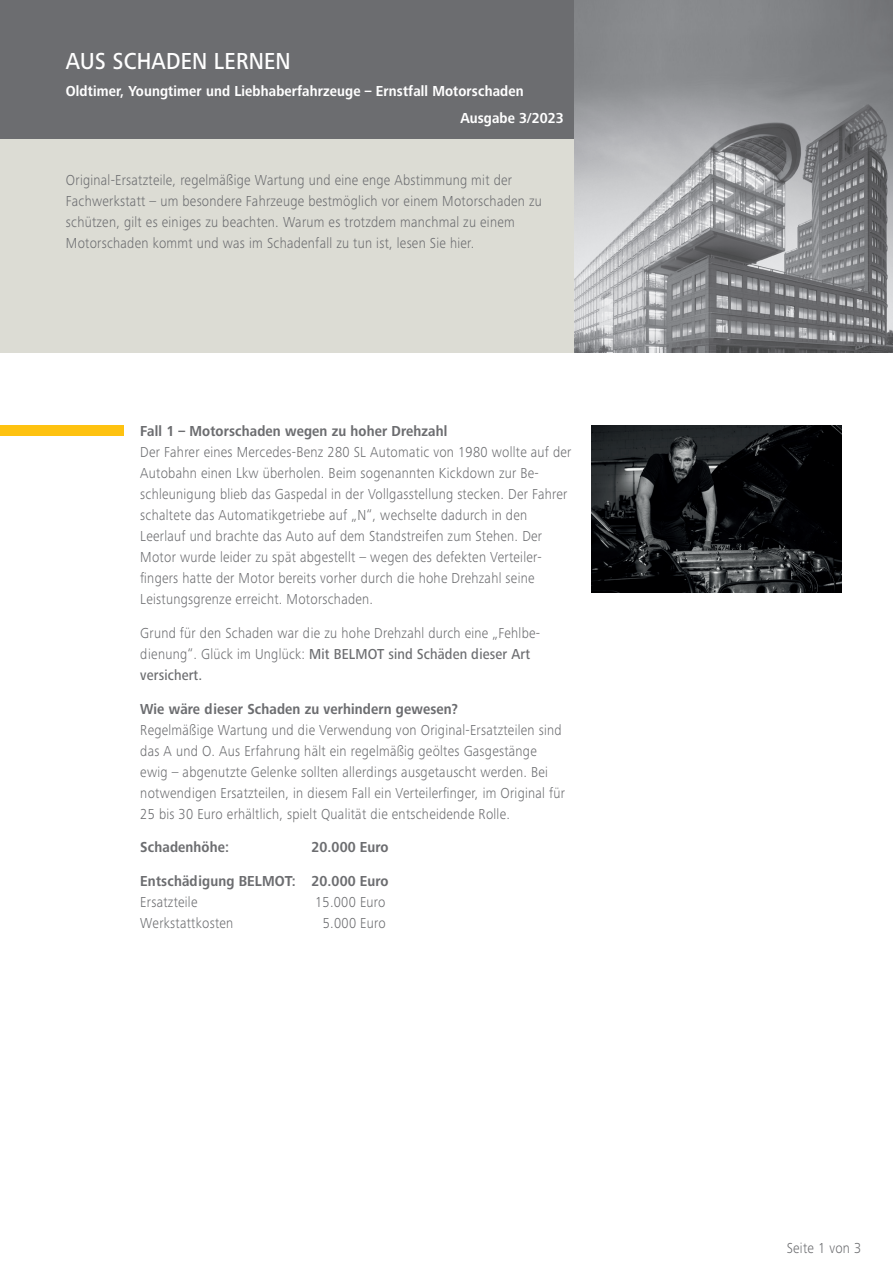
<style>
.page{position:relative;width:893px;height:1263px;background:#fff}
.page>*{position:absolute;margin:0;border:0;box-sizing:border-box;transform-origin:0 0}
.t1{font:500 24px "Frutiger Next Pro";letter-spacing:.01em;color:#fff;scale:.9 1}
.t2{font:300 15px/21px "Frutiger Next Pro";letter-spacing:.02em;color:#6c6d70;scale:.9 1}
.t3{font:700 15px "Frutiger Next Pro";letter-spacing:.01em;color:#6c6d70;scale:.9 1}
.t4{font:700 15px/27px "Frutiger Next Pro";letter-spacing:.01em;color:#fff;scale:.9 1}
.s1{font-weight:500}
</style>
<div class="page">
<div style="left:0;top:0;width:574px;height:353px;background:#dcdcd4"></div>
<div style="left:0;top:0;width:574px;height:138px;background:#6c6d70"></div>
<img style="left:574px;top:0;width:319px;height:353px">
<div style="left:0;top:425px;width:123px;height:11px;background:#fec210"></div>
<img style="left:591px;top:425px;width:251px;height:167px">
<h1 class="t1" style="left:66px;top:48px;width:251px">AUS SCHADEN LERNEN</h1>
<p class="t4" style="left:460px;top:78px;width:117px;text-indent:-394px">Oldtimer, Youngtimer und Liebhaberfahrzeuge – Ernstfall Motorschaden<br>Ausgabe 3/2023</p>
<p class="t2" style="left:66px;top:170px;width:530px">Original-Ersatzteile, regelmäßige Wartung und eine enge Abstimmung mit der Fachwerkstatt – um besondere Fahrzeuge bestmöglich vor einem Motorschaden zu schützen, gilt es einiges zu beachten. Warum es trotzdem manchmal zu einem Motorschaden kommt und was im Schadenfall zu tun ist, lesen Sie hier.</p>
<p class="t3" style="left:140px;top:422px;width:343px">Fall 1 – Motorschaden wegen zu hoher Drehzahl</p>
<p class="t2" style="left:140px;top:442px;width:481px">Der Fahrer eines Mercedes-Benz 280 SL Automatic von 1980 wollte auf der Autobahn einen Lkw überholen. Beim sogenannten Kickdown zur Be&shy;schleunigung blieb das Gaspedal in der Vollgasstellung stecken. Der Fahrer schaltete das Automatikgetriebe auf „N“, wechselte dadurch in den Leerlauf und brachte das Auto auf dem Standstreifen zum Stehen. Der Motor wurde leider zu spät abgestellt – wegen des defekten Verteiler&shy;fingers hatte der Motor bereits vorher durch die hohe Drehzahl seine Leistungsgrenze erreicht. Motorschaden.</p>
<p class="t2" style="left:140px;top:622px;width:446px">Grund für den Schaden war die zu hohe Drehzahl durch eine „Fehlbe&shy;dienung“. Glück im Unglück: <span class="s1">Mit BELMOT sind Schäden dieser Art versichert.</span></p>
<p class="t3" style="left:140px;top:700px;width:354px">Wie wäre dieser Schaden zu verhindern gewesen?</p>
<p class="t2" style="left:140px;top:719px;width:473px">Regelmäßige Wartung und die Verwendung von Original-Ersatzteilen sind das A und O. Aus Erfahrung hält ein regelmäßig geöltes Gasgestänge ewig – abgenutzte Gelenke sollten allerdings ausgetauscht werden. Bei notwendigen Ersatzteilen, in diesem Fall ein Verteilerfinger, im Original für 25 bis 30 Euro erhältlich, spielt Qualität die entscheidende Rolle.</p>
<p class="t3" style="left:140px;top:839px;width:100px">Schadenhöhe:</p>
<p class="t3" style="left:311px;top:839px;width:87px">20.000 Euro</p>
<p class="t3" style="left:140px;top:872px;width:277px">Entschädigung BELMOT: 20.000 Euro</p>
<p class="t2" style="left:140px;top:892px;width:65px">Ersatzteile</p>
<p class="t2" style="left:315px;top:892px;width:80px">15.000 Euro</p>
<p class="t2" style="left:140px;top:913px;width:105px">Werkstattkosten</p>
<p class="t2" style="left:323px;top:913px;width:71px">5.000 Euro</p>
<p class="t2" style="left:787px;top:1237px;width:84px">Seite 1 von 3</p>
</div>
